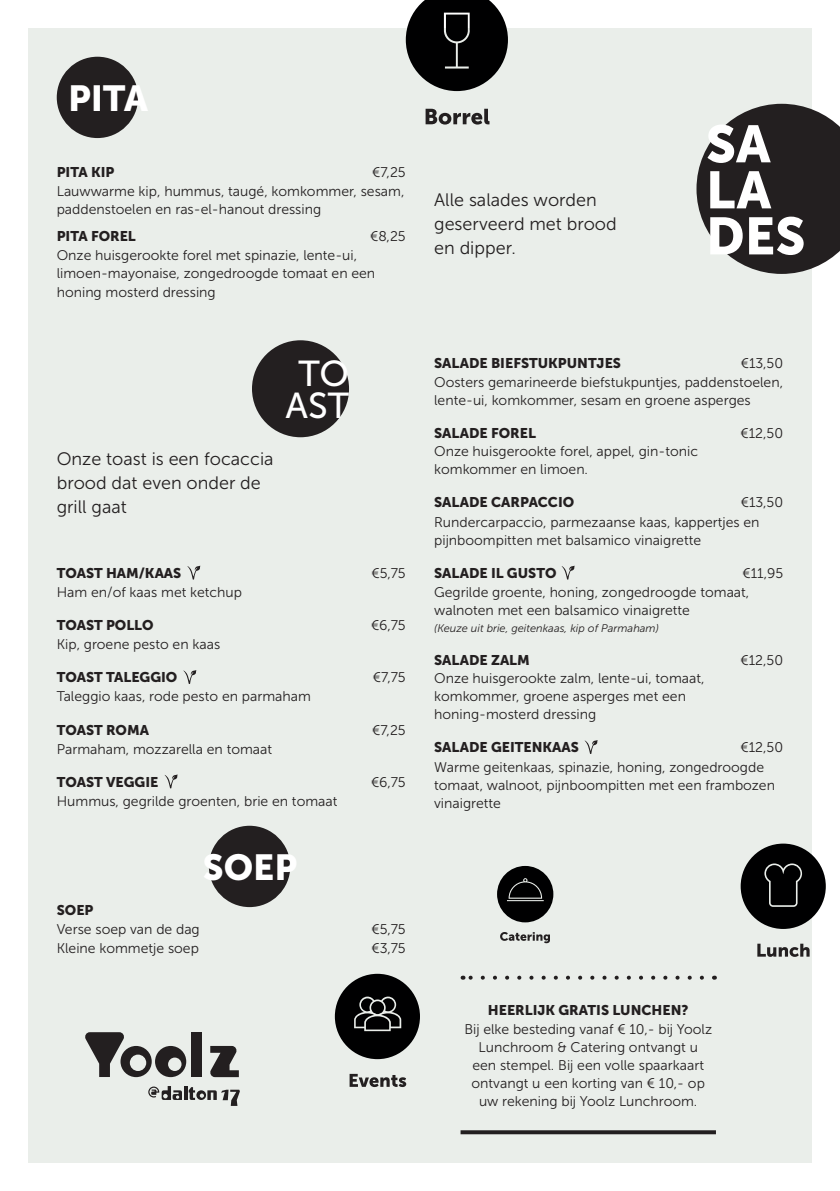
<style>
.page{position:relative;width:840px;height:1191px;background:#fff}
.page>*{position:absolute;margin:0;border:0;box-sizing:border-box;transform-origin:0 0}
.t1{font:52px/46px "Museo Sans 900";color:#fff}
.t2{font:36px "Museo Sans 900";color:#fff}
.t3{font:36px/32px "Museo Sans 500";color:#fff;text-align:center}
.t4{font:18px/24px "Museo Sans 300";color:#231f20}
.t5{font:14px/18px "Museo Sans 300";color:#231f20}
.t6{font:14px "Museo Sans 900";color:#231f20}
.t7{font:italic 11px "Museo Sans 300";color:#231f20}
</style>
<div class="page">
<div style="left:28px;top:28px;width:783px;height:1134px;background:#eaeeea"></div>
<div style="left:57px;top:57px;width:81px;height:81px;background:#231f20;border-radius:50%"></div>
<svg style="left:696px;top:104px;width:143px;height:170px"></svg>
<svg style="left:462px;top:975px;width:239px;height:4px"></svg>
<svg style="left:460px;top:1130px;width:255px;height:4px"></svg>
<div style="left:252px;top:340px;width:97px;height:97px;background:#231f20;border-radius:50%"></div>
<svg style="left:210px;top:1046px;width:29px;height:31px"></svg>
<div style="left:191px;top:1032px;width:11px;height:45px;background:#231f20"></div>
<svg style="left:85px;top:1032px;width:101px;height:45px"></svg>
<hr style="left:184px;top:1086px;width:3px;height:14px;background:#231f20">
<svg style="left:188px;top:1087px;width:52px;height:19px"></svg>
<svg style="left:148px;top:1086px;width:34px;height:14px"></svg>
<div style="left:209px;top:825px;width:81px;height:82px;background:#231f20;border-radius:50%"></div>
<svg style="left:405px;top:0;width:102px;height:91px"></svg>
<svg style="left:425px;top:109px;width:64px;height:16px"></svg>
<svg style="left:497px;top:866px;width:56px;height:56px"></svg>
<svg style="left:500px;top:932px;width:49px;height:11px"></svg>
<svg style="left:334px;top:973px;width:86px;height:86px"></svg>
<svg style="left:349px;top:1073px;width:57px;height:14px"></svg>
<svg style="left:740px;top:843px;width:85px;height:86px"></svg>
<svg style="left:757px;top:943px;width:52px;height:14px"></svg>
<svg style="left:187px;top:565px;width:13px;height:14px"></svg>
<svg style="left:183px;top:670px;width:13px;height:14px"></svg>
<svg style="left:164px;top:774px;width:13px;height:14px"></svg>
<svg style="left:561px;top:566px;width:13px;height:13px"></svg>
<svg style="left:584px;top:740px;width:13px;height:14px"></svg>
<h2 class="t2" style="left:68px;top:78px;width:81px">PITA</h2>
<p class="t6" style="left:57px;top:164px;width:59px">PITA KIP</p>
<p class="t5" style="left:372px;top:163px;width:35px">€7,25</p>
<p class="t5" style="left:57px;top:182px;width:349px">Lauwwarme kip, hummus, taugé, komkommer, sesam, paddenstoelen en ras-el-hanout dressing</p>
<p class="t6" style="left:57px;top:229px;width:81px">PITA FOREL</p>
<p class="t5" style="left:370px;top:228px;width:37px">€8,25</p>
<p class="t5" style="left:57px;top:247px;width:320px">Onze huisgerookte forel met spinazie, lente-ui, limoen-mayonaise, zongedroogde tomaat en een honing mosterd dressing</p>
<h2 class="t3" style="left:285px;top:358px;width:65px">TO<br>AST</h2>
<p class="t4" style="left:57px;top:447px;width:218px">Onze toast is een focaccia brood dat even onder de grill gaat</p>
<p class="t6" style="left:57px;top:565px;width:126px">TOAST HAM/KAAS</p>
<p class="t5" style="left:371px;top:564px;width:36px">€5,75</p>
<p class="t5" style="left:57px;top:583px;width:187px">Ham en/of kaas met ketchup</p>
<p class="t6" style="left:57px;top:617px;width:98px">TOAST POLLO</p>
<p class="t5" style="left:371px;top:616px;width:36px">€6,75</p>
<p class="t5" style="left:57px;top:635px;width:165px">Kip, groene pesto en kaas</p>
<p class="t6" style="left:57px;top:669px;width:122px">TOAST TALEGGIO</p>
<p class="t5" style="left:373px;top:668px;width:34px">€7,75</p>
<p class="t5" style="left:57px;top:687px;width:255px">Taleggio kaas, rode pesto en parmaham</p>
<p class="t6" style="left:57px;top:721px;width:94px">TOAST ROMA</p>
<p class="t5" style="left:372px;top:721px;width:35px">€7,25</p>
<p class="t5" style="left:57px;top:740px;width:217px">Parmaham, mozzarella en tomaat</p>
<p class="t6" style="left:57px;top:774px;width:103px">TOAST VEGGIE</p>
<p class="t5" style="left:371px;top:773px;width:36px">€6,75</p>
<p class="t5" style="left:57px;top:792px;width:282px">Hummus, gegrilde groenten, brie en tomaat</p>
<h2 class="t2" style="left:203px;top:847px;width:96px">SOEP</h2>
<p class="t6" style="left:57px;top:902px;width:38px">SOEP</p>
<p class="t5" style="left:57px;top:920px;width:144px">Verse soep van de dag</p>
<p class="t5" style="left:371px;top:920px;width:36px">€5,75</p>
<p class="t5" style="left:57px;top:939px;width:144px">Kleine kommetje soep</p>
<p class="t5" style="left:371px;top:939px;width:36px">€3,75</p>
<p class="t4" style="left:434px;top:188px;width:184px">Alle salades worden geserveerd met brood en dipper.</p>
<h1 class="t1" style="left:705px;top:121px;width:101px">SA<br>LA<br>DES</h1>
<p class="t6" style="left:434px;top:355px;width:188px">SALADE BIEFSTUKPUNTJES</p>
<p class="t5" style="left:740px;top:354px;width:44px">€13,50</p>
<p class="t5" style="left:434px;top:373px;width:350px">Oosters gemarineerde biefstukpuntjes, paddenstoelen, lente-ui, komkommer, sesam en groene asperges</p>
<p class="t6" style="left:434px;top:425px;width:103px">SALADE FOREL</p>
<p class="t5" style="left:740px;top:425px;width:44px">€12,50</p>
<p class="t5" style="left:434px;top:442px;width:265px">Onze huisgerookte forel, appel, gin-tonic komkommer en limoen.</p>
<p class="t6" style="left:434px;top:494px;width:141px">SALADE CARPACCIO</p>
<p class="t5" style="left:740px;top:493px;width:44px">€13,50</p>
<p class="t5" style="left:434px;top:513px;width:327px">Rundercarpaccio, parmezaanse kaas, kappertjes en pijnboompitten met balsamico vinaigrette</p>
<p class="t6" style="left:434px;top:565px;width:124px">SALADE IL GUSTO</p>
<p class="t5" style="left:742px;top:564px;width:42px">€11,95</p>
<p class="t5" style="left:434px;top:583px;width:316px">Gegrilde groente, honing, zongedroogde tomaat, walnoten met een balsamico vinaigrette</p>
<p class="t7" style="left:434px;top:622px;width:226px">(Keuze uit brie, geitenkaas, kip of Parmaham)</p>
<p class="t5" style="left:434px;top:669px;width:272px">Onze huisgerookte zalm, lente-ui, tomaat, komkommer, groene asperges met een honing-mosterd dressing</p>
<p class="t6" style="left:434px;top:652px;width:97px">SALADE ZALM</p>
<p class="t5" style="left:740px;top:651px;width:44px">€12,50</p>
<p class="t6" style="left:434px;top:739px;width:146px">SALADE GEITENKAAS</p>
<p class="t5" style="left:740px;top:738px;width:44px">€12,50</p>
<p class="t5" style="left:434px;top:758px;width:342px">Warme geitenkaas, spinazie, honing, zongedroogde tomaat, walnoot, pijnboompitten met een frambozen vinaigrette</p>
<p class="t6" style="left:487px;top:1001px;width:202px">HEERLIJK GRATIS LUNCHEN?</p>
<p class="t5" style="left:464px;top:1020px;width:249px;text-align:center">Bij elke besteding vanaf € 10,- bij Yoolz Lunchroom &amp; Catering ontvangt u<br>een stempel. Bij een volle spaarkaart ontvangt u een korting van € 10,- op uw rekening bij Yoolz Lunchroom.</p>
</div>
